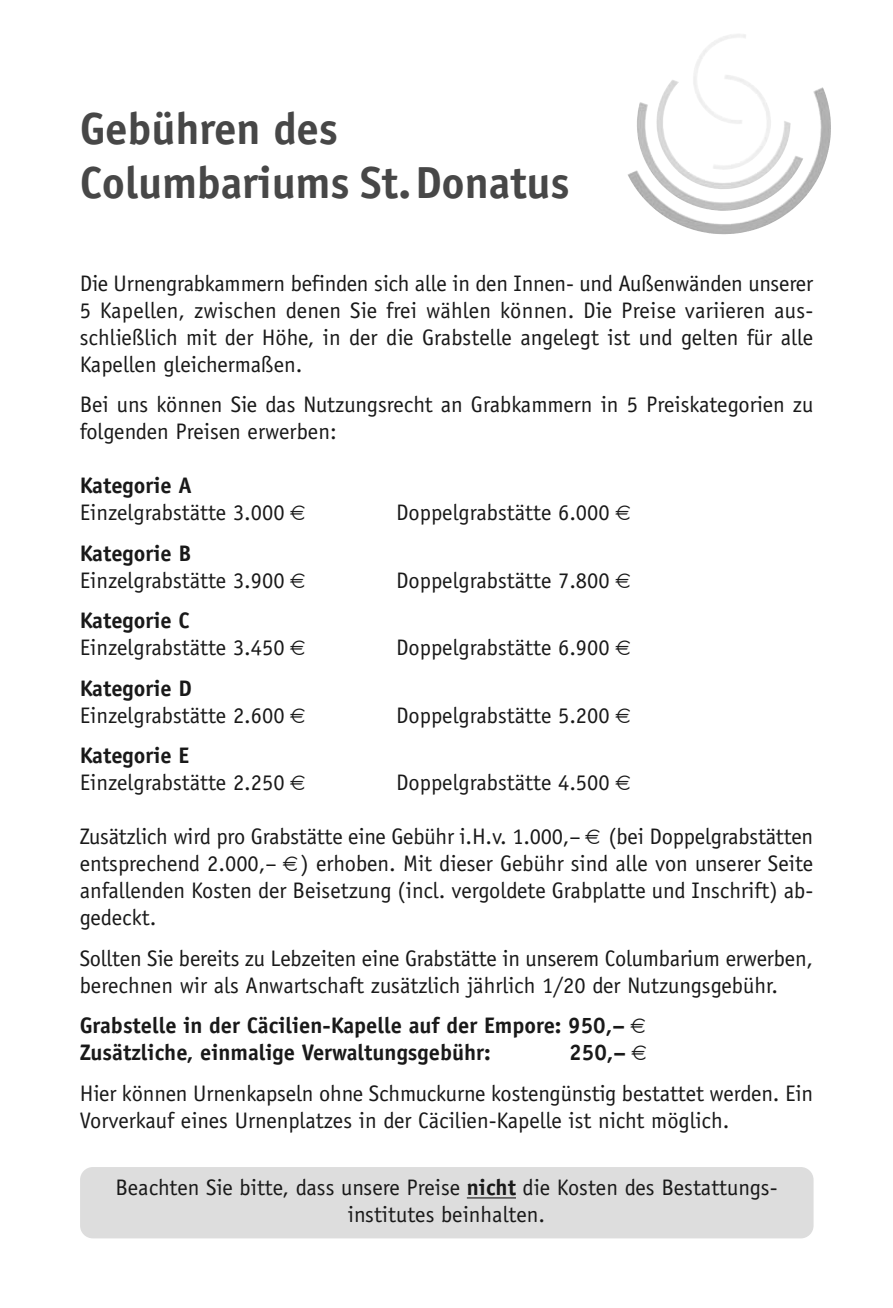
<style>
.page{position:relative;width:893px;height:1308px;background:#fff}
.page>*{position:absolute;margin:0;border:0;box-sizing:border-box;transform-origin:0 0}
.t1{font:700 45px/54px "Officina Sans";letter-spacing:-.005em;color:#474747}
.t2{font:22.5px/27px "Officina Sans";color:#191919}
.t3{font:700 22.5px/27px "Officina Sans";color:#191919}
.s1{font-weight:700}
</style>
<div class="page">
<div style="left:80px;top:1167px;width:733px;height:71px;background:#ddd;border-radius:13px"></div>
<img style="left:628px;top:170px;width:109px;height:53px">
<hr style="left:467px;top:1197px;width:49px;height:1px;background:#191919">
<h1 class="t1" style="left:80px;top:106px;width:491px">Gebühren des<br>Columbariums St.Donatus</h1>
<p class="t2" style="left:80px;top:271px;width:735px;text-align:justify">Die Urnengrabkammern befinden sich alle in den Innen- und Außenwänden unserer 5 Kapellen, zwischen denen Sie frei wählen können. Die Preise variieren aus&shy;schließlich mit der Höhe, in der die Grabstelle angelegt ist und gelten für alle Kapellen gleichermaßen.</p>
<p class="t2" style="left:80px;top:393px;width:735px">Bei uns können Sie das Nutzungsrecht an Grabkammern in 5 Preiskategorien zu folgenden Preisen erwerben:</p>
<p class="t3" style="left:80px;top:474px;width:114px">Kategorie A</p>
<p class="t2" style="left:80px;top:501px;width:206px">Einzelgrabstätte 3.000</p>
<p class="t2" style="left:396px;top:501px;width:215px">Doppelgrabstätte 6.000</p>
<p class="t3" style="left:80px;top:541px;width:113px">Kategorie B</p>
<p class="t2" style="left:80px;top:568px;width:206px">Einzelgrabstätte 3.900</p>
<p class="t2" style="left:396px;top:568px;width:215px">Doppelgrabstätte 7.800</p>
<p class="t3" style="left:80px;top:609px;width:111px">Kategorie C</p>
<p class="t2" style="left:80px;top:636px;width:206px">Einzelgrabstätte 3.450</p>
<p class="t2" style="left:396px;top:636px;width:215px">Doppelgrabstätte 6.900</p>
<p class="t3" style="left:80px;top:676px;width:114px">Kategorie D</p>
<p class="t2" style="left:80px;top:703px;width:206px">Einzelgrabstätte 2.600</p>
<p class="t2" style="left:396px;top:703px;width:215px">Doppelgrabstätte 5.200</p>
<p class="t3" style="left:80px;top:744px;width:111px">Kategorie E</p>
<p class="t2" style="left:80px;top:771px;width:206px">Einzelgrabstätte 2.250</p>
<p class="t2" style="left:396px;top:771px;width:215px">Doppelgrabstätte 4.500</p>
<p class="t2" style="left:80px;top:825px;width:735px;text-align:justify">Zusätzlich wird pro Grabstätte eine Gebühr i.H.v. 1.000,– (bei Doppelgrabstätten entsprechend 2.000,– ) erhoben. Mit dieser Gebühr sind alle von unserer Seite anfallenden Kosten der Beisetzung (incl. vergoldete Grabplatte und Inschrift) ab&shy;gedeckt.</p>
<p class="t2" style="left:80px;top:946px;width:735px">Sollten Sie bereits zu Lebzeiten eine Grabstätte in unserem Columbarium erwerben, berechnen wir als Anwartschaft zusätzlich jährlich 1/20 der Nutzungsgebühr.</p>
<p class="t3" style="left:80px;top:1014px;width:547px">Grabstelle in der Cäcilien-Kapelle auf der Empore: 950,–<br>Zusätzliche, einmalige Verwaltungsgebühr:</p>
<p class="t3" style="left:569px;top:1041px;width:58px">250,–</p>
<p class="t2" style="left:80px;top:1081px;width:735px">Hier können Urnenkapseln ohne Schmuckurne kostengünstig bestattet werden. Ein<br>Vorverkauf eines Urnenplatzes in der Cäcilien-Kapelle ist nicht möglich.</p>
<p class="t2" style="left:115px;top:1176px;width:664px;text-align:center">Beachten Sie bitte, dass unsere Preise <span class="s1">nicht</span> die Kosten des Bestattungs&shy;institutes beinhalten.</p>
</div>
